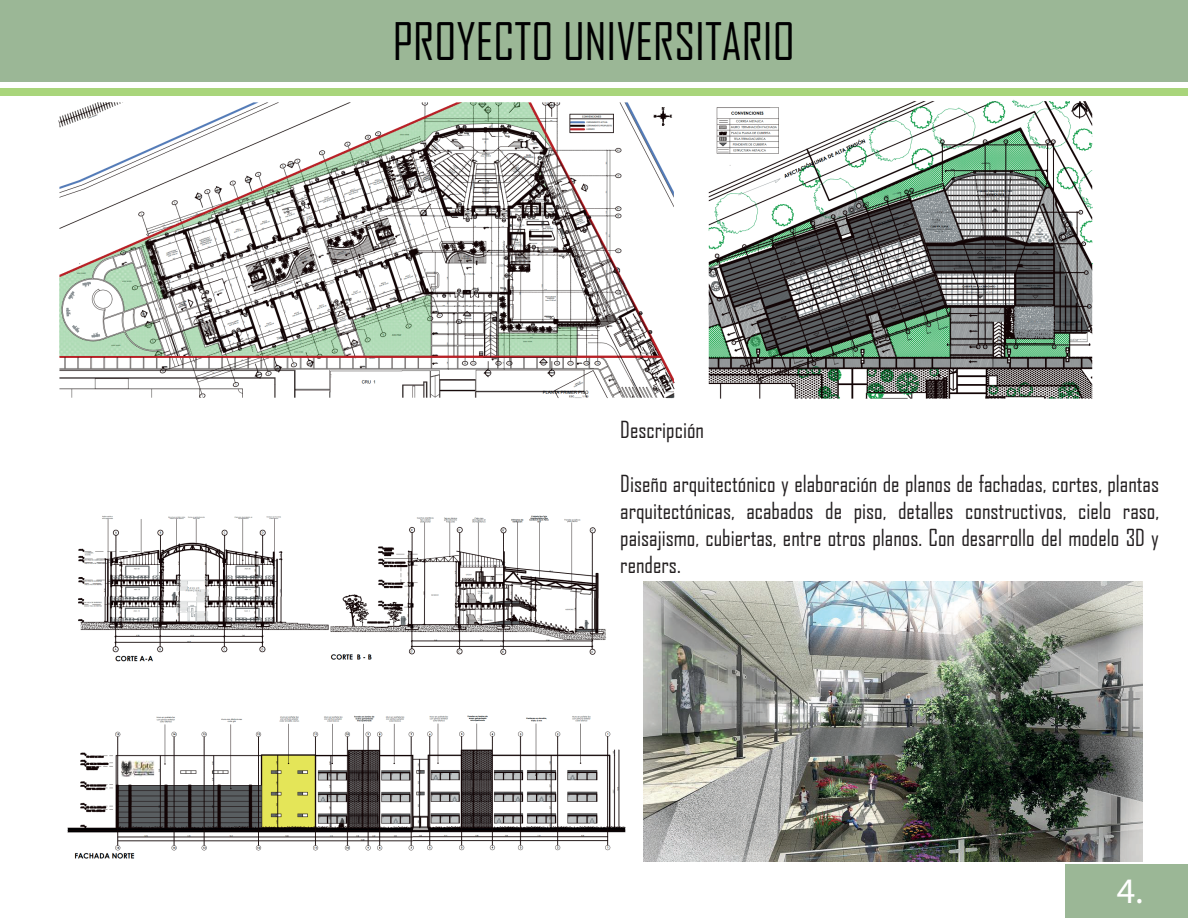
<style>
.page{position:relative;width:1188px;height:918px;background:#fff}
.page>*{position:absolute;margin:0;border:0;box-sizing:border-box;transform-origin:0 0}
.t1{font:49.5px "Agency FB";color:#000001}
.t2{font:36px "Myriad Pro";color:#fff}
.t3{font:22.5px/27px "Agency FB";color:#231f20;text-align:justify}
</style>
<div class="page">
<div style="left:0;top:0;width:1188px;height:81px;background:#9bb796"></div>
<div style="left:0;top:89px;width:1188px;height:7px;background:#a9d57b"></div>
<div style="left:1065px;top:865px;width:123px;height:53px;background:#9bb796"></div>
<img style="left:643px;top:581px;width:499px;height:281px">
<img style="left:58px;top:103px;width:617px;height:296px">
<img style="left:708px;top:99px;width:385px;height:300px">
<img style="left:67px;top:715px;width:559px;height:144px">
<img style="left:78px;top:516px;width:251px;height:146px">
<img style="left:330px;top:515px;width:276px;height:145px">
<h1 class="t1" style="left:393px;top:11px;width:403px">PROYECTO UNIVERSITARIO</h1>
<p class="t3" style="left:620px;top:416px;width:85px">Descripción</p>
<p class="t3" style="left:620px;top:470px;width:540px">Diseño arquitectónico y elaboración de planos de fachadas, cortes, plantas arquitectónicas, acabados de piso, detalles constructivos, cielo raso, paisajismo, cubiertas, entre otros planos. Con desarrollo del modelo 3D y renders.</p>
<h2 class="t2" style="left:1117px;top:868px;width:27px">4.</h2>
</div>
